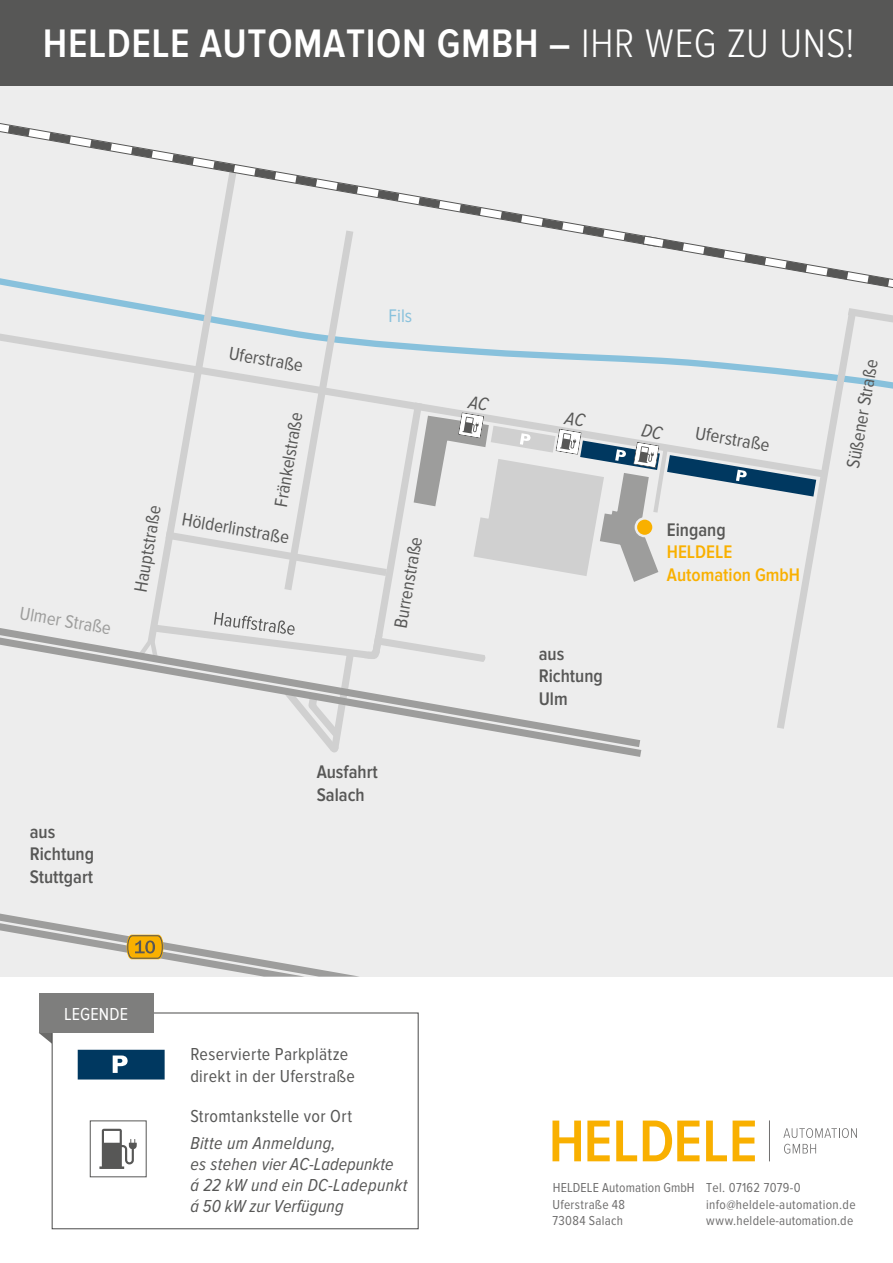
<style>
.page{position:relative;width:893px;height:1263px;background:#fff}
.page>*{position:absolute;margin:0;border:0;box-sizing:border-box;transform-origin:0 0}
.t1{font:600 41.25px "Proxima Nova Cond";letter-spacing:.015em;color:#fff}
.t2{font:18.9px "Proxima Nova Cond";color:#575756}
.t3{font:600 18.9px/22.6px "Proxima Nova Cond";color:#575756}
.t4{font:600 18.9px/22.6px "Proxima Nova Cond";color:#f9b000}
.t5{font:18.9px "Proxima Nova Cond";color:#9d9d9c}
.t6{font:18.9px "Proxima Nova Cond";color:#88c1dc}
.t7{font:italic 18px/21px "Proxima Nova Cond";letter-spacing:.015em;color:#575756}
.t8{font:18px/21.6px "Proxima Nova Cond";letter-spacing:.02em;color:#575756}
.t9{font:18px "Proxima Nova Cond";letter-spacing:.01em;color:#fff}
.t10{font:13.5px/16.5px "Proxima Nova Cond";letter-spacing:.02em;color:#706f6f}
.s1{font-weight:300}
</style>
<div class="page">
<div style="left:0;top:85px;width:893px;height:891px;background:#ededed"></div>
<svg style="left:0;top:278px;width:131px;height:25px"></svg>
<svg style="left:0;top:303px;width:131px;height:60px"></svg>
<svg style="left:0;top:628px;width:131px;height:40px"></svg>
<svg style="left:0;top:913px;width:356px;height:63px"></svg>
<div style="left:330px;top:744px;width:8px;height:8px;background:#d0d0d0;border-radius:50%"></div>
<svg style="left:0;top:85px;width:660px;height:70px"></svg>
<svg style="left:8px;top:125px;width:22px;height:11px"></svg>
<svg style="left:49px;top:133px;width:22px;height:11px"></svg>
<svg style="left:90px;top:140px;width:22px;height:11px"></svg>
<div style="left:0;top:0;width:893px;height:85px;background:#575756"></div>
<svg style="left:552px;top:1120px;width:29px;height:41px"></svg>
<svg style="left:587px;top:1120px;width:23px;height:41px"></svg>
<svg style="left:616px;top:1120px;width:21px;height:41px"></svg>
<svg style="left:643px;top:1120px;width:56px;height:41px"></svg>
<svg style="left:706px;top:1120px;width:21px;height:41px"></svg>
<svg style="left:733px;top:1120px;width:22px;height:41px"></svg>
<hr style="left:769px;top:1120px;width:1px;height:41px;background:#706f6f">
<svg style="left:783px;top:1128px;width:74px;height:10px"></svg>
<svg style="left:784px;top:1144px;width:32px;height:10px"></svg>
<svg style="left:39px;top:1033px;width:13px;height:11px"></svg>
<div style="left:52px;top:1012px;width:367px;height:217px;border:1px solid #4a4a49"></div>
<div style="left:39px;top:993px;width:114px;height:40px;background:#7e7e7d"></div>
<div style="left:78px;top:1050px;width:87px;height:29px;background:#003860"></div>
<svg style="left:113px;top:1055px;width:15px;height:18px"></svg>
<div style="left:90px;top:1121px;width:56px;height:56px;border:1px solid #575756"></div>
<svg style="left:99px;top:1128px;width:38px;height:41px"></svg>
<svg style="left:131px;top:147px;width:762px;height:604px"></svg>
<h1 class="t1" style="left:43px;top:20px;width:813px">HELDELE AUTOMATION GMBH – <span class="s1">IHR WEG ZU UNS!</span></h1>
<h2 class="t5" style="left:22px;top:602px;width:94px;rotate:10deg">Ulmer Straße</h2>
<h2 class="t2" style="left:130px;top:590px;width:89px;rotate:-80deg">Hauptstraße</h2>
<h2 class="t2" style="left:231px;top:342px;width:76px;rotate:10deg">Uferstraße</h2>
<h2 class="t2" style="left:270px;top:505px;width:97px;rotate:-80deg">Fränkelstraße</h2>
<h2 class="t2" style="left:184px;top:508px;width:110px;rotate:10deg">Hölderlinstraße</h2>
<h2 class="t6" style="left:389px;top:305px;width:25px">Fils</h2>
<h2 class="t2" style="left:390px;top:626px;width:94px;rotate:-80deg">Burrenstraße</h2>
<h2 class="t3" style="left:30px;top:820px;width:66px">aus<br>Richtung<br>Stuttgart</h2>
<h3 class="t9" style="left:64px;top:1004px;width:65px">LEGENDE</h3>
<h2 class="t3" style="left:317px;top:761px;width:63px">Ausfahrt<br>Salach</h2>
<h3 class="t8" style="left:190px;top:1044px;width:166px">Reservierte Parkplätze direkt in der Uferstraße</h3>
<h3 class="t8" style="left:190px;top:1105px;width:163px">Stromtankstelle vor Ort</h3>
<h3 class="t7" style="left:190px;top:1133px;width:219px">Bitte um Anmeldung,<br>es stehen vier AC-Ladepunkte<br>á 22 kW und ein DC-Ladepunkt</h3>
<h3 class="t7" style="left:190px;top:1196px;width:155px">á 50 kW zur Verfügung</h3>
<h2 class="t3" style="left:539px;top:642px;width:66px">aus<br>Richtung<br>Ulm</h2>
<h2 class="t2" style="left:697px;top:422px;width:76px;rotate:10deg">Uferstraße</h2>
<h2 class="t3" style="left:667px;top:519px;width:60px">Eingang</h2>
<h2 class="t4" style="left:667px;top:541px;width:135px">HELDELE<br>Automation GmbH</h2>
<h2 class="t2" style="left:842px;top:466px;width:111px;rotate:-80deg">Süßener Straße</h2>
<p class="t10" style="left:552px;top:1180px;width:144px">HELDELE Automation GmbH<br>Uferstraße 48<br>73084 Salach</p>
<p class="t10" style="left:706px;top:1180px;width:96px">Tel. 07162 7079-0</p>
<p class="t10" style="left:706px;top:1196px;width:151px">info@heldele-automation.de www.heldele-automation.de</p>
</div>
